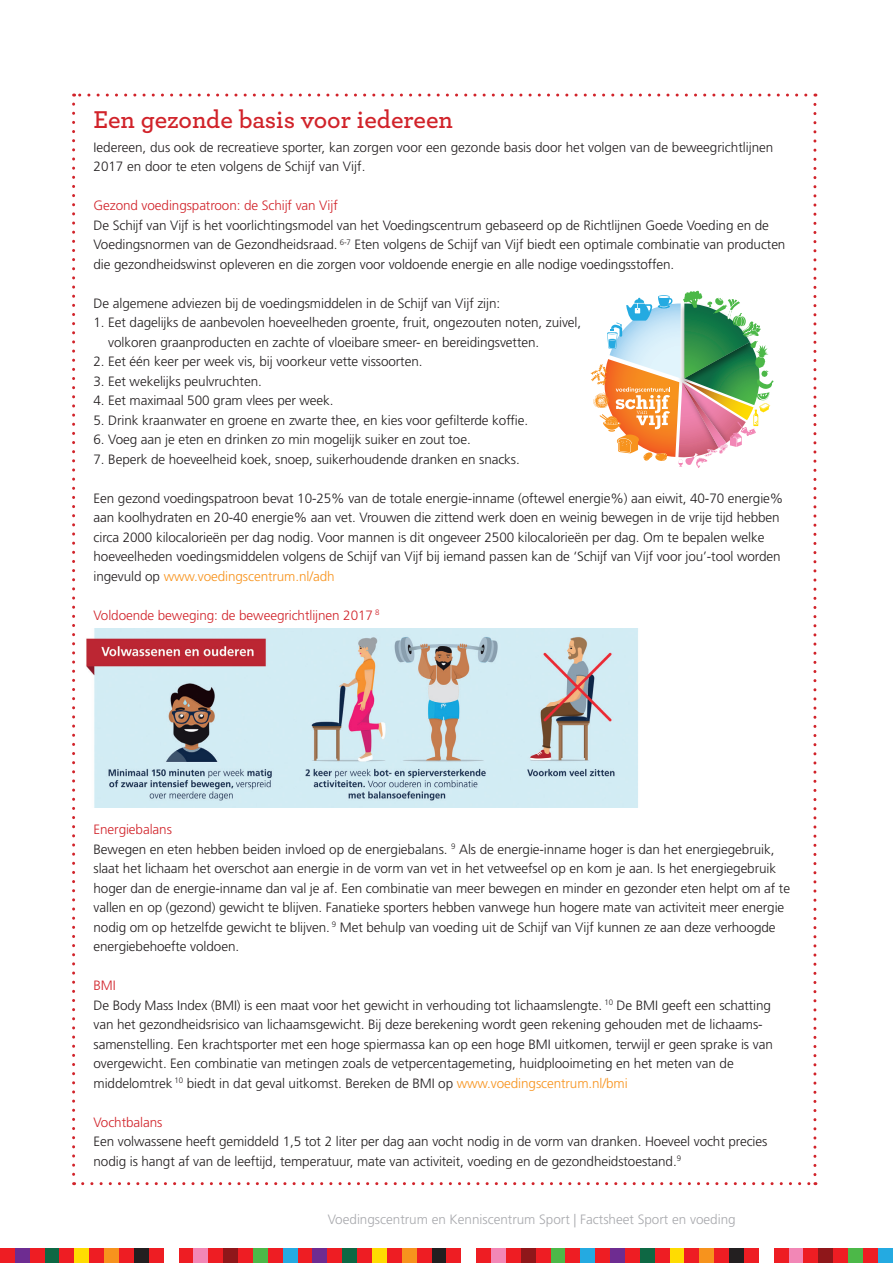
<style>
.page{position:relative;width:893px;height:1263px;background:#fff}
.page>*{position:absolute;margin:0;border:0;box-sizing:border-box;transform-origin:0 0}
.t1{font:600 25.5px "Archer";color:#d1232a}
.t2{font:300 13.5px/19.5px "Frutiger";letter-spacing:-.005em;color:#231f20}
.t3{font:300 13.5px "Frutiger";letter-spacing:-.005em;color:#d1232a}
.t4{font:300 13.5px "Frutiger";color:#a8a9ad}
.s1{color:#f7931d}
.s2{color:#d1232a}
</style>
<div class="page">
<div style="left:595px;top:1248px;width:15px;height:15px;background:#ee1d23"></div>
<div style="left:610px;top:1248px;width:15px;height:15px;background:#6e2c91"></div>
<div style="left:625px;top:1248px;width:15px;height:15px;background:#ee1d23"></div>
<div style="left:640px;top:1248px;width:15px;height:15px;background:#0e6844"></div>
<div style="left:655px;top:1248px;width:15px;height:15px;background:#ee1d23"></div>
<div style="left:670px;top:1248px;width:14px;height:15px;background:#ffdc01"></div>
<div style="left:684px;top:1248px;width:15px;height:15px;background:#ee1d23"></div>
<div style="left:699px;top:1248px;width:15px;height:15px;background:#f7931d"></div>
<div style="left:714px;top:1248px;width:15px;height:15px;background:#ee1d23"></div>
<div style="left:729px;top:1248px;width:15px;height:15px;background:#231f20"></div>
<div style="left:744px;top:1248px;width:15px;height:15px;background:#ee1d23"></div>
<div style="left:774px;top:1248px;width:15px;height:15px;background:#ee1d23"></div>
<div style="left:789px;top:1248px;width:14px;height:15px;background:#f287b6"></div>
<div style="left:803px;top:1248px;width:15px;height:15px;background:#ee1d23"></div>
<div style="left:818px;top:1248px;width:15px;height:15px;background:#8f171a"></div>
<div style="left:833px;top:1248px;width:15px;height:15px;background:#ee1d23"></div>
<div style="left:848px;top:1248px;width:15px;height:15px;background:#4cb848"></div>
<div style="left:863px;top:1248px;width:15px;height:15px;background:#ee1d23"></div>
<div style="left:878px;top:1248px;width:15px;height:15px;background:#24aae1"></div>
<div style="left:0;top:1248px;width:15px;height:15px;background:#ee1d23"></div>
<div style="left:15px;top:1248px;width:15px;height:15px;background:#6e2c91"></div>
<div style="left:30px;top:1248px;width:15px;height:15px;background:#ee1d23"></div>
<div style="left:45px;top:1248px;width:15px;height:15px;background:#0e6844"></div>
<div style="left:60px;top:1248px;width:14px;height:15px;background:#ee1d23"></div>
<div style="left:74px;top:1248px;width:15px;height:15px;background:#ffdc01"></div>
<div style="left:89px;top:1248px;width:15px;height:15px;background:#ee1d23"></div>
<div style="left:104px;top:1248px;width:15px;height:15px;background:#f7931d"></div>
<div style="left:119px;top:1248px;width:15px;height:15px;background:#ee1d23"></div>
<div style="left:134px;top:1248px;width:15px;height:15px;background:#231f20"></div>
<div style="left:149px;top:1248px;width:15px;height:15px;background:#ee1d23"></div>
<div style="left:179px;top:1248px;width:14px;height:15px;background:#ee1d23"></div>
<div style="left:193px;top:1248px;width:15px;height:15px;background:#f287b6"></div>
<div style="left:208px;top:1248px;width:15px;height:15px;background:#ee1d23"></div>
<div style="left:223px;top:1248px;width:15px;height:15px;background:#8f171a"></div>
<div style="left:238px;top:1248px;width:15px;height:15px;background:#ee1d23"></div>
<div style="left:253px;top:1248px;width:15px;height:15px;background:#4cb848"></div>
<div style="left:268px;top:1248px;width:15px;height:15px;background:#ee1d23"></div>
<div style="left:283px;top:1248px;width:15px;height:15px;background:#24aae1"></div>
<div style="left:298px;top:1248px;width:15px;height:15px;background:#ee1d23"></div>
<div style="left:313px;top:1248px;width:14px;height:15px;background:#6e2c91"></div>
<div style="left:327px;top:1248px;width:15px;height:15px;background:#ee1d23"></div>
<div style="left:342px;top:1248px;width:15px;height:15px;background:#0e6844"></div>
<div style="left:357px;top:1248px;width:15px;height:15px;background:#ee1d23"></div>
<div style="left:372px;top:1248px;width:15px;height:15px;background:#ffdc01"></div>
<div style="left:387px;top:1248px;width:15px;height:15px;background:#ee1d23"></div>
<div style="left:402px;top:1248px;width:15px;height:15px;background:#f7931d"></div>
<div style="left:417px;top:1248px;width:15px;height:15px;background:#ee1d23"></div>
<div style="left:432px;top:1248px;width:14px;height:15px;background:#231f20"></div>
<div style="left:446px;top:1248px;width:15px;height:15px;background:#ee1d23"></div>
<div style="left:476px;top:1248px;width:15px;height:15px;background:#ee1d23"></div>
<div style="left:491px;top:1248px;width:15px;height:15px;background:#f287b6"></div>
<div style="left:506px;top:1248px;width:15px;height:15px;background:#ee1d23"></div>
<div style="left:521px;top:1248px;width:15px;height:15px;background:#8f171a"></div>
<div style="left:536px;top:1248px;width:15px;height:15px;background:#ee1d23"></div>
<div style="left:551px;top:1248px;width:15px;height:15px;background:#4cb848"></div>
<div style="left:566px;top:1248px;width:14px;height:15px;background:#ee1d23"></div>
<div style="left:580px;top:1248px;width:15px;height:15px;background:#24aae1"></div>
<svg style="left:72px;top:104px;width:3px;height:1081px"></svg>
<svg style="left:83px;top:1182px;width:733px;height:3px"></svg>
<svg style="left:813px;top:94px;width:3px;height:1081px"></svg>
<svg style="left:74px;top:94px;width:732px;height:3px"></svg>
<svg style="left:591px;top:291px;width:182px;height:177px"></svg>
<img style="left:86px;top:628px;width:552px;height:179px">
<h1 class="t1" style="left:94px;top:101px;width:361px">Een gezonde basis voor iedereen</h1>
<p class="t2" style="left:94px;top:137px;width:681px">Iedereen, dus ook de recreatieve sporter, kan zorgen voor een gezonde basis door het volgen van de beweegrichtlijnen<br>2017 en door te eten volgens de Schijf van Vijf.</p>
<p class="t3" style="left:94px;top:198px;width:246px">Gezond voedingspatroon: de Schijf van Vijf</p>
<p class="t2" style="left:94px;top:215px;width:693px">De Schijf van Vijf is het voorlichtingsmodel van het Voedingscentrum gebaseerd op de Richtlijnen Goede Voeding en de<br>Voedingsnormen van de Gezondheidsraad. <sup>6-7</sup> Eten volgens de Schijf van Vijf biedt een optimale combinatie van producten die gezondheidswinst opleveren en die zorgen voor voldoende energie en alle nodige voedingsstoffen.</p>
<p class="t2" style="left:94px;top:293px;width:408px">De algemene adviezen bij de voedingsmiddelen in de Schijf van Vijf zijn:</p>
<p class="t2" style="left:108px;top:313px;width:474px;text-indent:-15px">1. Eet dagelijks de aanbevolen hoeveelheden groente, fruit, ongezouten noten, zuivel, volkoren graanproducten en zachte of vloeibare smeer- en bereidingsvetten.</p>
<p class="t2" style="left:94px;top:352px;width:330px">2. Eet één keer per week vis, bij voorkeur vette vissoorten.</p>
<p class="t2" style="left:94px;top:371px;width:170px">3. Eet wekelijks peulvruchten.</p>
<p class="t2" style="left:94px;top:391px;width:242px">4. Eet maximaal 500 gram vlees per week.</p>
<p class="t2" style="left:94px;top:410px;width:436px">5. Drink kraanwater en groene en zwarte thee, en kies voor gefilterde koffie.</p>
<p class="t2" style="left:94px;top:430px;width:379px">6. Voeg aan je eten en drinken zo min mogelijk suiker en zout toe.</p>
<p class="t2" style="left:94px;top:449px;width:428px">7. Beperk de hoeveelheid koek, snoep, suikerhoudende dranken en snacks.</p>
<p class="t2" style="left:94px;top:488px;width:691px">Een gezond voedingspatroon bevat 10-25% van de totale energie-inname (oftewel energie%) aan eiwit, 40-70 energie% aan koolhydraten en 20-40 energie% aan vet. Vrouwen die zittend werk doen en weinig bewegen in de vrije tijd hebben circa 2000 kilocalorieën per dag nodig. Voor mannen is dit ongeveer 2500 kilocalorieën per dag. Om te bepalen welke hoeveelheden voedingsmiddelen volgens de Schijf van Vijf bij iemand passen kan de ‘Schijf van Vijf voor jou’-tool worden ingevuld op <span class="s1">www.voedingscentrum.nl/adh</span></p>
<p class="t3" style="left:94px;top:607px;width:287px">Voldoende beweging: de beweegrichtlijnen 2017 <sup>8</sup></p>
<p class="t2" style="left:94px;top:820px;width:698px"><span class="s2">Energiebalans<br></span>Bewegen en eten hebben beiden invloed op de energiebalans. <sup>9</sup> Als de energie-inname hoger is dan het energiegebruik, slaat het lichaam het overschot aan energie in de vorm van vet in het vetweefsel op en kom je aan. Is het energiegebruik hoger dan de energie-inname dan val je af. Een combinatie van meer bewegen en minder en gezonder eten helpt om af te vallen en op (gezond) gewicht te blijven. Fanatieke sporters hebben vanwege hun hogere mate van activiteit meer energie nodig om op hetzelfde gewicht te blijven. <sup>9</sup> Met behulp van voeding uit de Schijf van Vijf kunnen ze aan deze verhoogde energiebehoefte voldoen.</p>
<p class="t2" style="left:94px;top:976px;width:681px"><span class="s2">BMI<br></span>De Body Mass Index (BMI) is een maat voor het gewicht in verhouding tot lichaamslengte. <sup>10</sup> De BMI geeft een schatting van het gezondheidsrisico van lichaamsgewicht. Bij deze berekening wordt geen rekening gehouden met de lichaams&shy;samenstelling. Een krachtsporter met een hoge spiermassa kan op een hoge BMI uitkomen, terwijl er geen sprake is van overgewicht. Een combinatie van metingen zoals de vetpercentagemeting, huidplooimeting en het meten van de middelomtrek <sup>10</sup> biedt in dat geval uitkomst. Bereken de BMI op <span class="s1">www.voedingscentrum.nl/bmi</span></p>
<p class="t3" style="left:94px;top:1114px;width:70px">Vochtbalans</p>
<p class="t2" style="left:94px;top:1132px;width:675px">Een volwassene heeft gemiddeld 1,5 tot 2 liter per dag aan vocht nodig in de vorm van dranken. Hoeveel vocht precies nodig is hangt af van de leeftijd, temperatuur, mate van activiteit, voeding en de gezondheidstoestand.<sup>9</sup></p>
<p class="t4" style="left:328px;top:1212px;width:409px">Voedingscentrum en Kenniscentrum Sport | Factsheet Sport en voeding</p>
</div>
